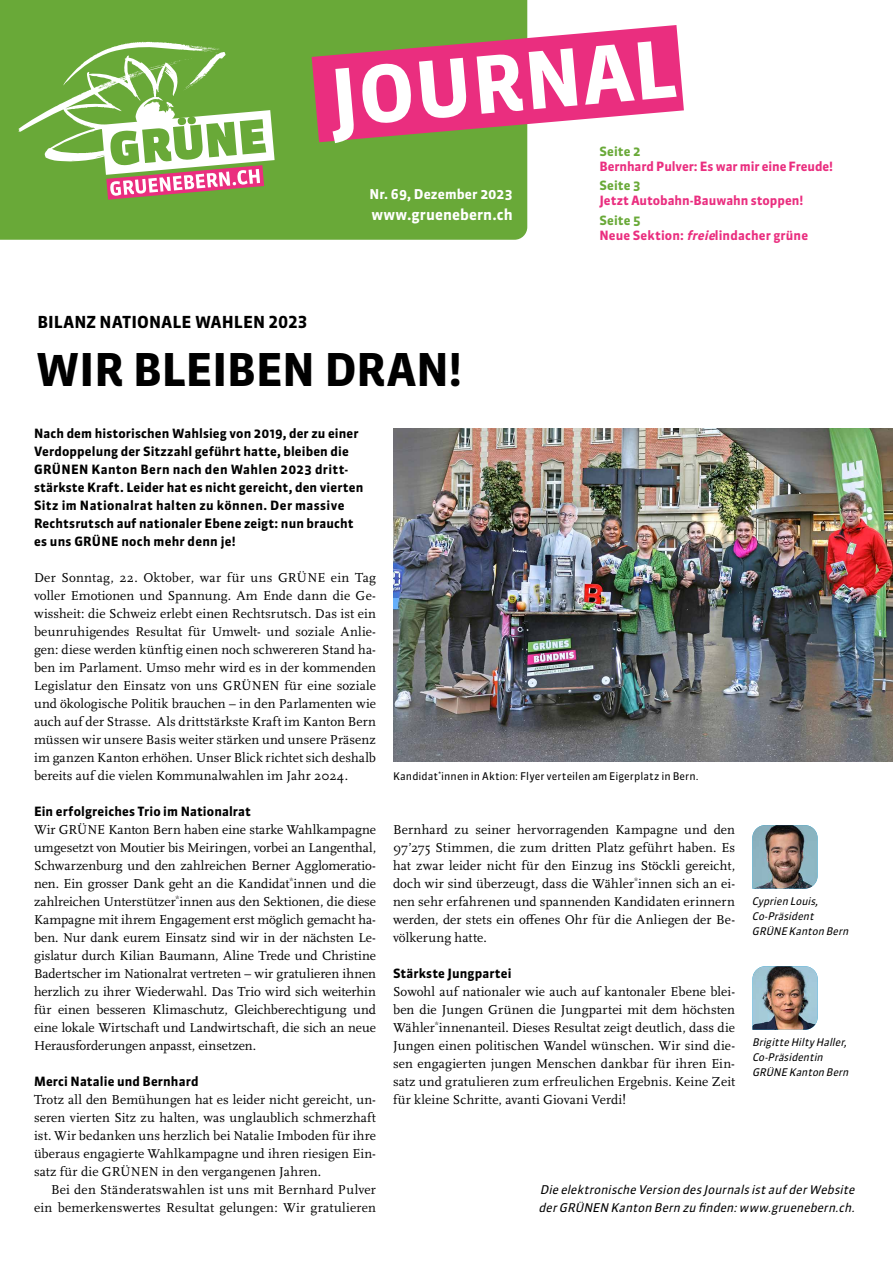
<style>
.page{position:relative;width:893px;height:1263px;background:#fff}
.page>*{position:absolute;margin:0;border:0;box-sizing:border-box;transform-origin:0 0}
.t1{font:700 78.3px "Sanuk OT";color:#fff}
.t2{font:700 45px "Sanuk OT";letter-spacing:-.01em;color:#000}
.t3{font:700 16.5px "Sanuk OT";letter-spacing:.005em;color:#000}
.t4{font:700 15px "Sanuk OT";letter-spacing:.005em;color:#fff}
.t5{font:13.5px/18px "Scala Pro";letter-spacing:.005em;color:#000;text-align:justify}
.t6{font:700 13.5px "Sanuk OT";letter-spacing:.005em;color:#fff}
.t7{font:700 12.75px/18px "Sanuk OT";letter-spacing:.01em;color:#000}
.t8{font:700 12.75px/15px "Sanuk OT";color:#ea2e7f}
.t9{font:700 12.75px "Sanuk OT";letter-spacing:.01em;color:#69a938}
.t10{font:italic 12px/18px "Sanuk OT";color:#000}
.t11{font:italic 10.5px/15px "Sanuk OT";color:#000}
.t12{font:10.5px "Sanuk OT";letter-spacing:.005em;color:#000}
.s1{color:#69a938}
.s2{font-style:italic}
</style>
<div class="page">
<div style="left:0;top:0;width:527px;height:240px;background:#69a938"></div>
<svg style="left:18px;top:42px;width:257px;height:158px"></svg>
<svg style="left:312px;top:25px;width:372px;height:117px;background:#d75a82"></svg>
<img style="left:752px;top:825px;width:65px;height:64px">
<img style="left:752px;top:966px;width:66px;height:64px">
<img style="left:393px;top:428px;width:500px;height:334px">
<h1 class="t1" style="left:326px;top:50px;width:348px;rotate:-5deg">JOURNAL</h1>
<p class="t9" style="left:599px;top:143px;width:43px">Seite 2</p>
<p class="t8" style="left:599px;top:159px;width:235px">Bernhard Pulver: Es war mir eine Freude!</p>
<p class="t9" style="left:599px;top:178px;width:43px">Seite 3</p>
<p class="t8" style="left:599px;top:193px;width:205px">Jetzt Autobahn-Bauwahn stoppen!</p>
<p class="t8" style="left:599px;top:212px;width:210px"><span class="s1">Seite 5<br></span>Neue Sektion: <span class="s2">freie</span>lindacher grüne</p>
<p class="t6" style="left:369px;top:186px;width:145px">Nr. 69, Dezember 2023</p>
<p class="t4" style="left:371px;top:205px;width:143px">www.gruenebern.ch</p>
<p class="t3" style="left:37px;top:312px;width:272px">BILANZ NATIONALE WAHLEN 2023</p>
<h2 class="t2" style="left:36px;top:342px;width:428px">WIR BLEIBEN DRAN!</h2>
<p class="t7" style="left:34px;top:424px;width:331px">Nach dem historischen Wahlsieg von 2019, der zu einer Verdoppelung der Sitzzahl geführt hatte, bleiben die GRÜNEN Kanton Bern nach den Wahlen 2023 dritt&shy;stärkste Kraft. Leider hat es nicht gereicht, den vierten Sitz im Nationalrat halten zu können. Der massive Rechtsrutsch auf nationaler Ebene zeigt: nun braucht es uns GRÜNE noch mehr denn je!</p>
<p class="t5" style="left:34px;top:568px;width:344px">Der Sonntag, 22. Oktober, war für uns GRÜNE ein Tag voller Emotionen und Spannung. Am Ende dann die Ge&shy;wissheit: die Schweiz erlebt einen Rechtsrutsch. Das ist ein beunruhigendes Resultat für Umwelt- und soziale Anlie&shy;gen: diese werden künftig einen noch schwereren Stand ha&shy;ben im Parlament. Umso mehr wird es in der kommenden Legislatur den Einsatz von uns GRÜNEN für eine soziale und ökologische Politik brauchen – in den Parlamenten wie auch auf der Strasse. Als drittstärkste Kraft im Kanton Bern müssen wir unsere Basis weiter stärken und unsere Präsenz im ganzen Kanton erhöhen. Unser Blick richtet sich deshalb bereits auf die vielen Kommunalwahlen im Jahr 2024.</p>
<p class="t7" style="left:34px;top:802px;width:219px">Ein erfolgreiches Trio im Nationalrat</p>
<p class="t5" style="left:34px;top:820px;width:344px">Wir GRÜNE Kanton Bern haben eine starke Wahlkampagne umgesetzt von Moutier bis Meiringen, vorbei an Langenthal, Schwarzenburg und den zahlreichen Berner Agglomeratio&shy;nen. Ein grosser Dank geht an die Kandidat<sup>*</sup>innen und die zahlreichen Unterstützer<sup>*</sup>innen aus den Sektionen, die diese Kampagne mit ihrem Engagement erst möglich gemacht ha&shy;ben. Nur dank eurem Einsatz sind wir in der nächsten Le&shy;gislatur durch Kilian Baumann, Aline Trede und Christine Badertscher im Nationalrat vertreten – wir gratulieren ihnen herzlich zu ihrer Wiederwahl. Das Trio wird sich weiterhin für einen besseren Klimaschutz, Gleichberechtigung und eine lokale Wirtschaft und Landwirtschaft, die sich an neue Herausforderungen anpasst, einsetzen.</p>
<p class="t7" style="left:34px;top:1072px;width:166px">Merci Natalie und Bernhard</p>
<p class="t5" style="left:34px;top:1090px;width:343px">Trotz all den Bemühungen hat es leider nicht gereicht, un&shy;seren vierten Sitz zu halten, was unglaublich schmerzhaft ist. Wir bedanken uns herzlich bei Natalie Imboden für ihre überaus engagierte Wahlkampagne und ihren riesigen Ein&shy;satz für die GRÜNEN in den vergangenen Jahren.</p>
<p class="t5" style="left:34px;top:1180px;width:343px;text-align:right">Bei den Ständeratswahlen ist uns mit Bernhard Pulver ein bemerkenswertes Resultat gelungen: Wir gratulieren</p>
<p class="t12" style="left:393px;top:769px;width:307px">Kandidat<sup>*</sup>innen in Aktion: Flyer verteilen am Eigerplatz in Bern.</p>
<p class="t5" style="left:393px;top:820px;width:344px">Bernhard zu seiner hervorragenden Kampagne und den 97’275 Stimmen, die zum dritten Platz geführt haben. Es hat zwar leider nicht für den Einzug ins Stöckli gereicht, doch wir sind überzeugt, dass die Wähler<sup>*</sup>innen sich an ei&shy;nen sehr erfahrenen und spannenden Kandidaten erinnern werden, der stets ein offenes Ohr für die Anliegen der Be&shy;völkerung hatte.</p>
<p class="t7" style="left:393px;top:964px;width:120px">Stärkste Jungpartei</p>
<p class="t5" style="left:393px;top:982px;width:344px">Sowohl auf nationaler wie auch auf kantonaler Ebene blei&shy;ben die Jungen Grünen die Jungpartei mit dem höchsten Wähler<sup>*</sup>innenanteil. Dieses Resultat zeigt deutlich, dass die Jungen einen politischen Wandel wünschen. Wir sind die&shy;sen engagierten jungen Menschen dankbar für ihren Ein&shy;satz und gratulieren zum erfreulichen Ergebnis. Keine Zeit für kleine Schritte, avanti Giovani Verdi!</p>
<p class="t11" style="left:752px;top:894px;width:101px">Cyprien Louis,<br>Co-Präsident<br>GRÜNE Kanton Bern</p>
<p class="t11" style="left:752px;top:1035px;width:101px">BrigitteHiltyHaller,<br>Co-Präsidentin<br>GRÜNE Kanton Bern</p>
<p class="t10" style="left:538px;top:1180px;width:321px">Die elektronische Version desJournalsistaufderWebsite derGRÜNEN Kanton Bern zu finden:www.gruenebern.ch.</p>
</div>
